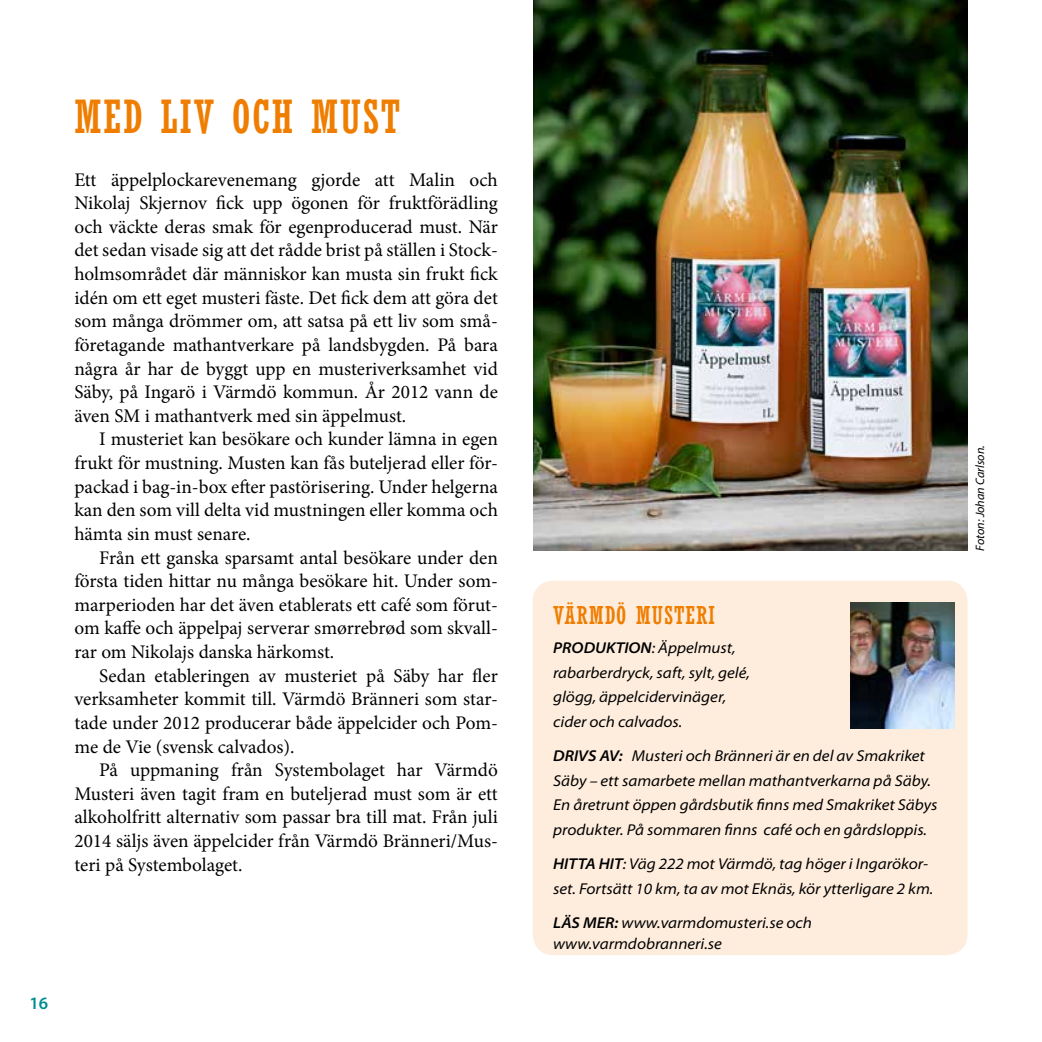
<style>
.page{position:relative;width:1042px;height:1042px;background:#fff}
.page>*{position:absolute;margin:0;border:0;box-sizing:border-box;transform-origin:0 0}
.t1{font:condensed 45.5px "Rockwell";letter-spacing:.035em;color:#ef7d00}
.t2{font:condensed 24.5px "Rockwell";letter-spacing:.04em;color:#ef7d00}
.t3{font:19.25px/23.6px "Minion Pro";letter-spacing:-.005em;color:#000;text-align:justify}
.t4{font:600 17.5px "Myriad Pro";color:#008e90}
.t5{font:italic semi-expanded 15.75px/24.5px "Myriad Pro";color:#000}
.t6{font:italic 12.25px "Myriad Pro";color:#000}
.s1{font-weight:600}
</style>
<div class="page">
<div style="left:533px;top:580px;width:434px;height:375px;background:#feeddd;border-radius:21px"></div>
<img style="left:533px;top:0;width:434px;height:551px">
<img style="left:850px;top:603px;width:104px;height:126px">
<h1 class="t1" style="left:74px;top:91px;width:327px">MED LIV OCH MUST</h1>
<p class="t3" style="left:74px;top:168px;width:425px">Ett äppelplockarevenemang gjorde att Malin och Nikolaj Skjernov fick upp ögonen för fruktförädling och väckte deras smak för egenproducerad must. När det sedan visade sig att det rådde brist på ställen i Stock&shy;holmsområdet där människor kan musta sin frukt fick idén om ett eget musteri fäste. Det fick dem att göra det som många drömmer om, att satsa på ett liv som små&shy;företagande mathantverkare på landsbygden. På bara några år har de byggt upp en musteriverksamhet vid Säby, på Ingarö i Värmdö kommun. År 2012 vann de även SM i mathantverk med sin äppelmust.</p>
<p class="t3" style="left:74px;top:427px;width:425px;text-indent:25px">I musteriet kan besökare och kunder lämna in egen frukt för mustning. Musten kan fås buteljerad eller för&shy;packad i bag-in-box efter pastörisering. Under helgerna kan den som vill delta vid mustningen eller komma och hämta sin must senare.</p>
<p class="t3" style="left:74px;top:546px;width:425px;text-indent:25px">Från ett ganska sparsamt antal besökare under den första tiden hittar nu många besökare hit. Under som&shy;marperioden har det även etablerats ett café som förut&shy;om kaffe och äppelpaj serverar smørrebrød som skvall&shy;rar om Nikolajs danska härkomst.</p>
<p class="t3" style="left:74px;top:664px;width:425px;text-indent:25px">Sedan etableringen av musteriet på Säby har fler verksamheter kommit till. Värmdö Bränneri som star&shy;tade under 2012 producerar både äppelcider och Pom&shy;me de Vie (svensk calvados).</p>
<p class="t3" style="left:74px;top:758px;width:425px;text-indent:25px">På uppmaning från Systembolaget har Värmdö Musteri även tagit fram en buteljerad must som är ett alkoholfritt alternativ som passar bra till mat. Från juli 2014 säljs även äppelcider från Värmdö Bränneri/Mus&shy;teri på Systembolaget.</p>
<p class="t4" style="left:30px;top:992px;width:20px">16</p>
<p class="t2" style="left:553px;top:601px;width:163px">VÄRMDÖ MUSTERI</p>
<p class="t5" style="left:553px;top:636px;width:198px"><span class="s1">PRODUKTION</span>: Äppelmust, rabarberdryck, saft, sylt, gelé, glögg, äppelcidervinäger, cider och calvados.</p>
<p class="t5" style="left:553px;top:744px;width:386px"><span class="s1">DRIVS AV:</span> Musteri och Bränneri är en del av Smakriket Säby – ett samarbete mellan mathantverkarna på Säby.<br>En åretrunt öppen gårdsbutik finns med Smakriket Säbys produkter. På sommaren finns café och en gårdsloppis.</p>
<p class="t5" style="left:553px;top:852px;width:382px"><span class="s1">HITTA HIT</span>: Väg 222 mot Värmdö, tag höger i Ingarökor&shy;set. Fortsätt 10 km, ta av mot Eknäs, kör ytterligare 2 km.</p>
<p class="t5" style="left:553px;top:912px;width:260px;line-height:21px"><span class="s1">LÄS MER:</span> www.varmdomusteri.se och www.varmdobranneri.se</p>
<p class="t6" style="left:972px;top:551px;width:107px;rotate:-90deg">Foton: Johan Carlson.</p>
</div>
